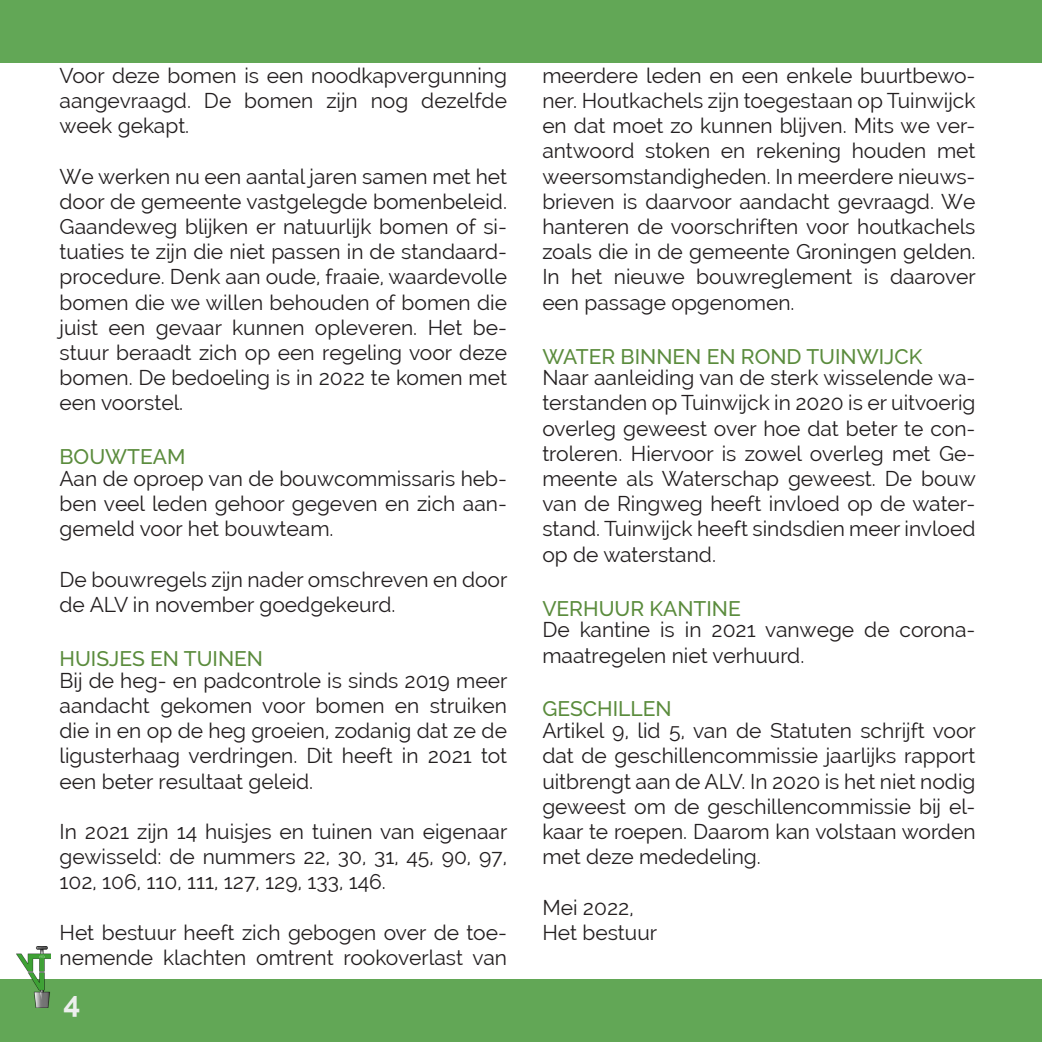
<style>
.page{position:relative;width:1042px;height:1042px;background:#fff}
.page>*{position:absolute;margin:0;border:0;box-sizing:border-box;transform-origin:0 0}
.t1{font:700 29.75px "Raleway";color:#edefee}
.t2{font:21px/25.2px "Raleway";color:#231f20;text-align:justify}
.Subkop_jaar{font:500 21px "Raleway";color:#5b8c3d}
</style>
<div class="page">
<div style="left:0;top:0;width:1042px;height:63px;background:#62a756"></div>
<div style="left:0;top:979px;width:1042px;height:63px;background:#62a756"></div>
<img style="left:17px;top:947px;width:33px;height:60px">
<p class="t2" style="left:60px;top:63px;width:449px">Voor deze bomen is een noodkapvergunning aangevraagd. De bomen zijn nog dezelfde week gekapt.</p>
<p class="t2" style="left:60px;top:163px;width:449px">We werken nu een aantal jaren samen met het door de gemeente vastgelegde bomenbeleid.<br>Gaandeweg blijken er natuurlijk bomen of si&shy;tuaties te zijn die niet passen in de standaard&shy;procedure. Denk aan oude, fraaie, waardevolle bomen die we willen behouden of bomen die juist een gevaar kunnen opleveren. Het be&shy;stuur beraadt zich op een regeling voor deze bomen. De bedoeling is in 2022 te komen met een voorstel.</p>
<p class="Subkop_jaar" style="left:60px;top:445px;width:127px">BOUWTEAM</p>
<p class="t2" style="left:60px;top:466px;width:449px">Aan de oproep van de bouwcommissaris heb&shy;ben veel leden gehoor gegeven en zich aan&shy;gemeld voor het bouwteam.</p>
<p class="t2" style="left:60px;top:567px;width:449px">De bouwregels zijn nader omschreven en door de ALV in november goedgekeurd.</p>
<p class="Subkop_jaar" style="left:60px;top:646px;width:205px">HUISJES EN TUINEN</p>
<p class="t2" style="left:60px;top:667px;width:449px">Bij de heg- en padcontrole is sinds 2019 meer aandacht gekomen voor bomen en struiken die in en op de heg groeien, zodanig dat ze de ligusterhaag verdringen. Dit heeft in 2021 tot een beter resultaat geleid.</p>
<p class="t2" style="left:60px;top:819px;width:449px">In 2021 zijn 14 huisjes en tuinen van eigenaar gewisseld: de nummers 22, 30, 31, 45, 90, 97, 102, 106, 110, 111, 127, 129, 133, 146.</p>
<p class="t2" style="left:60px;top:919px;width:449px">Het bestuur heeft zich gebogen over de toe&shy;nemende klachten omtrent rookoverlast van</p>
<h1 class="t1" style="left:63px;top:985px;width:18px">4</h1>
<p class="t2" style="left:542px;top:63px;width:435px">meerdere leden en een enkele buurtbewo&shy;ner. Houtkachels zijn toegestaan op Tuinwijck en dat moet zo kunnen blijven. Mits we ver&shy;antwoord stoken en rekening houden met weersomstandigheden. In meerdere nieuws&shy;brieven is daarvoor aandacht gevraagd. We hanteren de voorschriften voor houtkachels zoals die in de gemeente Groningen gelden.<br>In het nieuwe bouwreglement is daarover een passage opgenomen.</p>
<p class="Subkop_jaar" style="left:542px;top:344px;width:382px">WATER BINNEN EN ROND TUINWIJCK</p>
<p class="t2" style="left:542px;top:365px;width:435px">Naar aanleiding van de sterk wisselende wa&shy;terstanden op Tuinwijck in 2020 is er uitvoerig overleg geweest over hoe dat beter te con&shy;troleren. Hiervoor is zowel overleg met Ge&shy;meente als Waterschap geweest. De bouw van de Ringweg heeft invloed op de water&shy;stand. Tuinwijck heeft sindsdien meer invloed op de waterstand.</p>
<p class="Subkop_jaar" style="left:542px;top:596px;width:200px">VERHUUR KANTINE</p>
<p class="t2" style="left:542px;top:617px;width:435px">De kantine is in 2021 vanwege de corona&shy;maatregelen niet verhuurd.</p>
<p class="Subkop_jaar" style="left:542px;top:697px;width:131px">GESCHILLEN</p>
<p class="t2" style="left:542px;top:718px;width:435px">Artikel 9, lid 5, van de Statuten schrijft voor dat de geschillencommissie jaarlijks rapport uitbrengt aan de ALV. In 2020 is het niet nodig geweest om de geschillencommissie bij el&shy;kaar te roepen. Daarom kan volstaan worden met deze mededeling.</p>
<p class="t2" style="left:542px;top:894px;width:93px">Mei 2022,</p>
<p class="t2" style="left:542px;top:919px;width:116px">Het bestuur</p>
</div>
